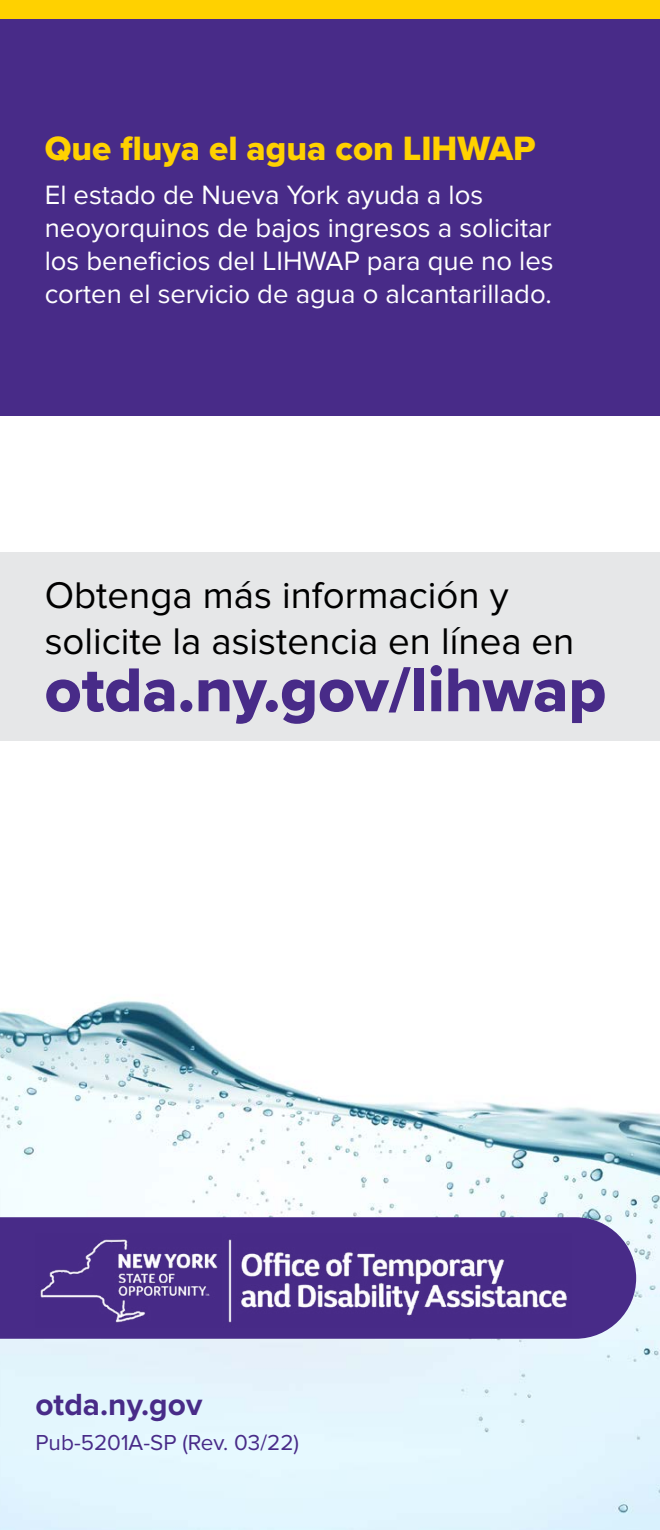
<style>
.page{position:relative;width:660px;height:1530px;background:#fff}
.page>*{position:absolute;margin:0;border:0;box-sizing:border-box;transform-origin:0 0}
.t1{font:64.25px "Proxima Nova Extrabld";color:#482b88}
.t2{font:38.5px/46.2px "Proxima Nova";color:#000}
.t3{font:35px "Proxima Nova Extrabld";color:#ffd100}
.t4{font:700 31.75px "Proxima Nova";color:#482b88}
.t5{font:27.5px/33px "Proxima Nova";color:#fff}
.t6{font:22.5px "Proxima Nova";color:#482b88}
</style>
<div class="page">
<div style="left:0;top:0;width:660px;height:415px;background:#482b88"></div>
<div style="left:0;top:0;width:660px;height:19px;background:#ffd100"></div>
<div style="left:0;top:552px;width:660px;height:189px;background:#e6e7e8"></div>
<img style="left:0;top:1000px;width:660px;height:530px">
<svg style="left:0;top:1217px;width:636px;height:122px;background:#52378f"></svg>
<img style="left:35px;top:1234px;width:537px;height:93px">
<h2 class="t3" style="left:45px;top:122px;width:493px">Que fluya el agua con LIHWAP</h2>
<p class="t5" style="left:45px;top:179px;width:510px">El estado de Nueva York ayuda a los neoyorquinos de bajos ingresos a solicitar los beneficios del LIHWAP para que no les corten el servicio de agua o alcantarillado.</p>
<p class="t2" style="left:45px;top:572px;width:531px">Obtenga más información y solicite la asistencia en línea en</p>
<p class="t1" style="left:45px;top:642px;width:563px">otda.ny.gov/lihwap</p>
<p class="t4" style="left:35px;top:1387px;width:168px">otda.ny.gov</p>
<p class="t6" style="left:35px;top:1429px;width:265px">Pub-5201A-SP (Rev. 03/22)</p>
</div>
